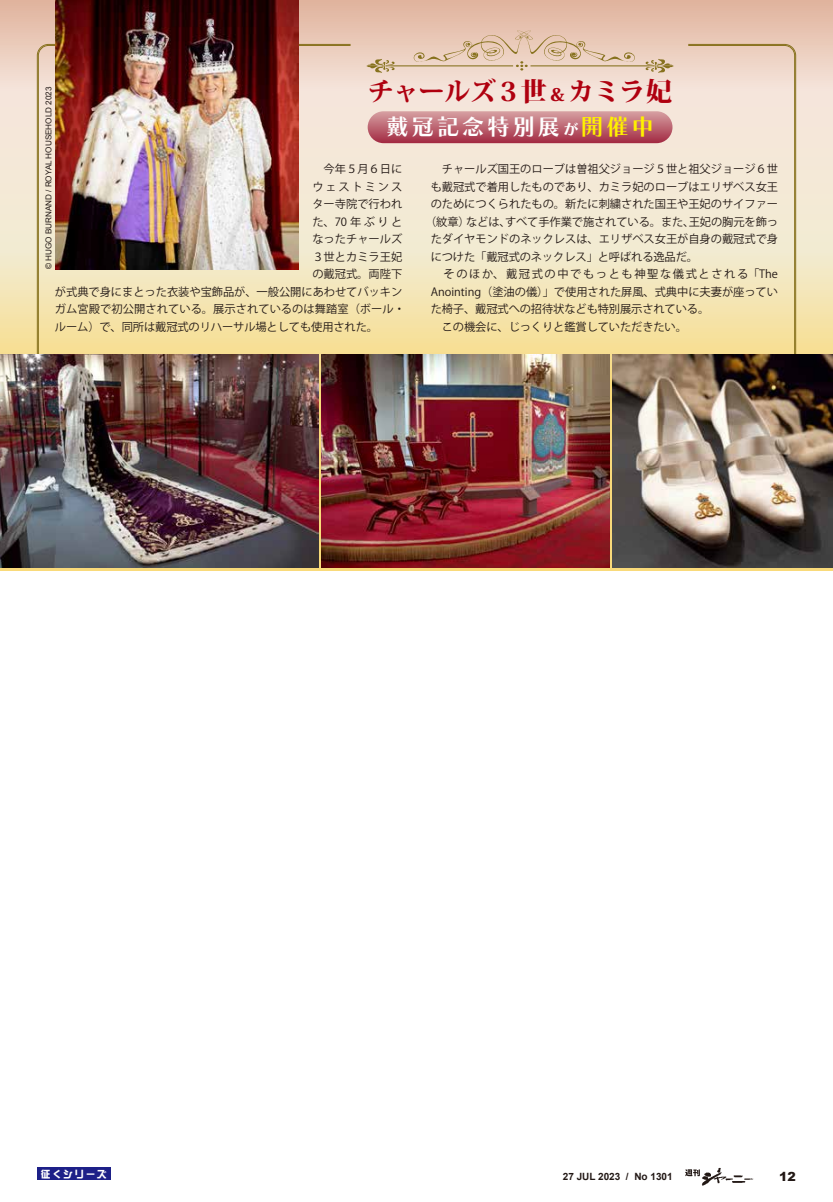
<style>
.page{position:relative;width:833px;height:1202px;background:#fff}
.page>*{position:absolute;margin:0;border:0;box-sizing:border-box;transform-origin:0 0}
.t1{font:800 26px "Koz Min Pro";letter-spacing:-.02em;color:#af000f}
.t2{font:22.5px "Chiaro Std B";letter-spacing:.12em;color:#fff}
.t3{font:800 18.25px "Koz Min Pro";color:#af000f}
.t4{font:900 12.5px "Arial";color:#221815}
.t5{font:11.25px/17.5px "Koz Go Pro";letter-spacing:-.005em;color:#221815;text-align:right}
.t6{font:11.25px "Koz Go Pro";letter-spacing:.165em;color:#221815}
.t7{font:700 10px "Arial";color:#221815}
.t8{font:10px "DF So Gei W9 WIN RKSJ H";letter-spacing:.12em;color:#fff}
.t9{font:8.12px "Arial";color:#221815}
.s1{font-size:16.25px}
.s2{color:#fff100}
</style>
<div class="page">
<img style="left:701px;top:1167px;width:52px;height:18px">
<svg style="left:685px;top:1169px;width:15px;height:7px"></svg>
<div style="left:37px;top:1167px;width:74px;height:12px;background:#1d2088"></div>
<svg style="left:0;top:0;width:833px;height:570px;background:#f0ddc0"></svg>
<div style="left:368px;top:111px;width:304px;height:32px;background:linear-gradient(to bottom,#d7a1a3,#a42e46);border-radius:16px"></div>
<svg style="left:688px;top:44px;width:108px;height:310px;background:#f2e4c7"></svg>
<svg style="left:37px;top:44px;width:314px;height:381px;background:#f0dfb5"></svg>
<img style="left:0;top:354px;width:318px;height:213px">
<img style="left:322px;top:354px;width:287px;height:213px">
<img style="left:612px;top:354px;width:221px;height:213px">
<img style="left:56px;top:0;width:242px;height:269px">
<svg style="left:366px;top:21px;width:308px;height:52px;background:#e3c5b0"></svg>
<h1 class="t1" style="left:368px;top:72px;width:180px">チャールズ３世</h1>
<h2 class="t2" style="left:386px;top:113px;width:269px">戴冠記念特別展<span class="s1">が</span><span class="s2">開催中</span></h2>
<p class="t9" style="left:43px;top:269px;width:184px;rotate:-90deg">© HUGO BURNAND / ROYAL HOUSEHOLD 2023</p>
<h1 class="t1" style="left:568px;top:72px;width:106px">カミラ妃</h1>
<h3 class="t3" style="left:548px;top:80px;width:20px">＆</h3>
<p class="t5" style="left:431px;top:160px;width:349px">　チャールズ国王のローブは曽祖父ジョージ５世と祖父ジョージ６世も戴冠式で着用したものであり、カミラ妃のローブはエリザベス女王のためにつくられたもの。新たに刺繍された国王や王妃のサイファー王妃の胸元を飾っ</p>
<p class="t5" style="left:312px;top:160px;width:91px">　今年５月６日に</p>
<p class="t6" style="left:312px;top:179px;width:91px">ウェストミンス</p>
<p class="t5" style="left:312px;top:195px;width:91px">ター寺院で行われ</p>
<p class="t5" style="left:312px;top:213px;width:91px">た、70年ぶりと</p>
<p class="t5" style="left:312px;top:230px;width:91px">なったチャールズ</p>
<p class="t5" style="left:312px;top:248px;width:91px">３世とカミラ王妃</p>
<p class="t5" style="left:312px;top:265px;width:91px">の戴冠式。両陛下</p>
<p class="t5" style="left:55px;top:283px;width:349px">が式典で身にまとった衣装や宝飾品が、一般公開にあわせてバッキン</p>
<p class="t5" style="left:55px;top:300px;width:351px">ガム宮殿で初公開されている。展示されているのは舞踏室（ボール・</p>
<p class="t5" style="left:55px;top:318px;width:325px">ルーム）で、同所は戴冠式のリハーサル場としても使用された。</p>
<p class="t5" style="left:466px;top:213px;width:46px">などは、</p>
<p class="t5" style="left:431px;top:213px;width:349px;text-align:left;text-indent:-6px">（紋章）<br>たダイヤモンドのネックレスは、エリザベス女王が自身の戴冠式で身につけた「戴冠式のネックレス」と呼ばれる逸品だ。<br>　そのほか、戴冠式の中でもっとも神聖な儀式とされる「The<br>Anointing（塗油の儀）」で使用された屏風、式典中に夫妻が座っていた椅子、戴冠式への招待状なども特別展示されている。<br>　この機会に、じっくりと鑑賞していただきたい。</p>
<p class="t5" style="left:505px;top:213px;width:191px">すべて手作業で施されている。また、</p>
<p class="t8" style="left:41px;top:1168px;width:67px">征くシリーズ</p>
<p class="t7" style="left:626px;top:1169px;width:4px">/</p>
<p class="t7" style="left:563px;top:1169px;width:59px">27 JUL 2023</p>
<p class="t7" style="left:634px;top:1169px;width:40px">No 1301</p>
<p class="t4" style="left:779px;top:1166px;width:18px">12</p>
</div>
